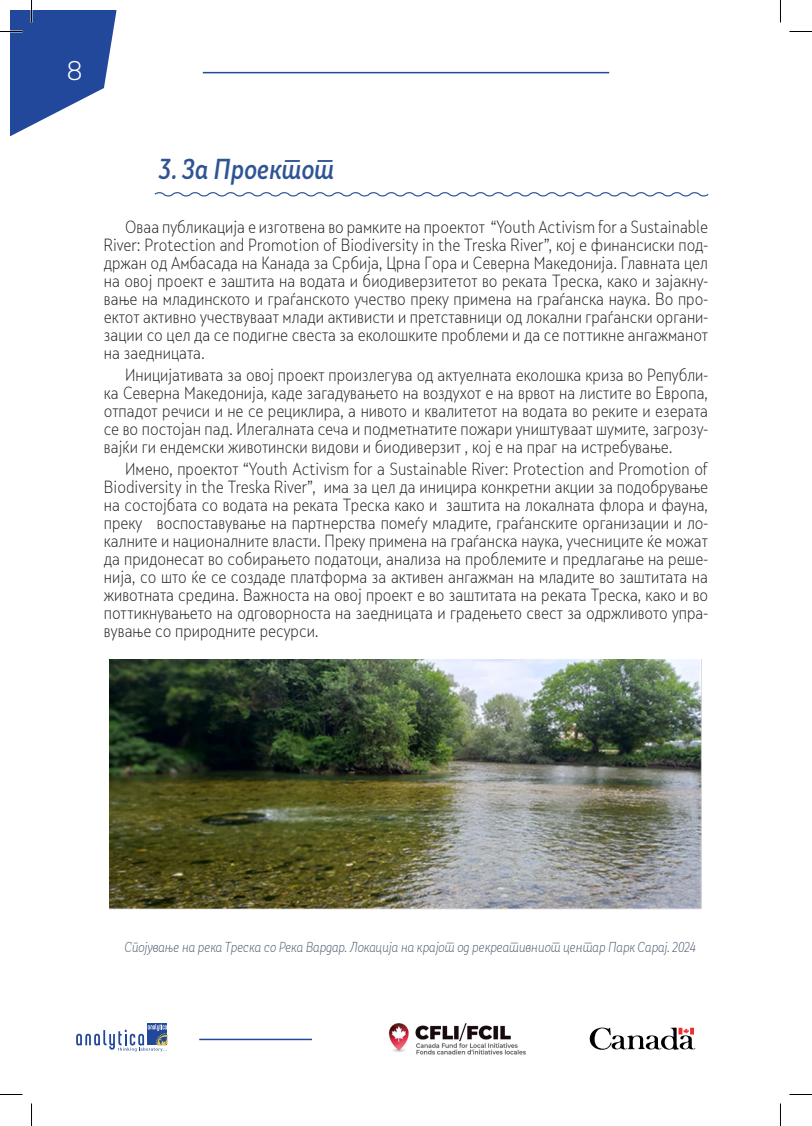
<style>
.page{position:relative;width:812px;height:1126px;background:#fff}
.page>*{position:absolute;margin:0;border:0;box-sizing:border-box;transform-origin:0 0}
.Heading_1{font:italic 500 27px "Skola Sans Cn";color:#2f5496}
.t1{font:27px "Decima Nova Pro Lt";color:#fff}
.t2{font:300 16.5px/18px "Skola Sans Cn";color:#231f20;text-align:justify}
.t3{font:italic 300 13.5px "Skola Sans Cn";color:#44546a}
</style>
<div class="page">
<img style="left:388px;top:1023px;width:138px;height:32px">
<svg style="left:589px;top:1028px;width:106px;height:22px"></svg>
<hr style="left:203px;top:72px;width:406px;height:1px;background:#21489a">
<hr style="left:199px;top:1039px;width:113px;height:1px;background:#21489a">
<div style="left:147px;top:1023px;width:20px;height:22px;background:#21489a"></div>
<svg style="left:76px;top:1024px;width:91px;height:28px"></svg>
<svg style="left:154px;top:192px;width:555px;height:5px"></svg>
<img style="left:109px;top:659px;width:593px;height:251px">
<svg style="left:789px;top:31px;width:22px;height:1px"></svg>
<svg style="left:0;top:1094px;width:22px;height:1px"></svg>
<svg style="left:789px;top:1094px;width:22px;height:1px"></svg>
<svg style="left:0;top:0;width:117px;height:137px"></svg>
<svg style="left:31px;top:1103px;width:1px;height:23px"></svg>
<svg style="left:780px;top:0;width:1px;height:22px"></svg>
<svg style="left:780px;top:1103px;width:1px;height:23px"></svg>
<h1 class="t1" style="left:67px;top:55px;width:17px">8</h1>
<p class="Heading_1" style="left:158px;top:153px;width:177px">3. За Проектот</p>
<p class="t2" style="left:104px;top:217px;width:605px;text-indent:21px">Оваа публикација е изготвена во рамките на проектот “Youth Activism for a Sustainable River: Protection and Promotion of Biodiversity in the Treska River”, кој е финансиски под&shy;држан од Амбасада на Канада за Србија, Црна Гора и Северна Македонија. Главната цел на овој проект е заштита на водата и биодиверзитетот во реката Треска, како и зајакну&shy;вање на младинското и граѓанското учество преку примена на граѓанска наука. Во про&shy;ектот активно учествуваат млади активисти и претставници од локални граѓански органи&shy;зации со цел да се подигне свеста за еколошките проблеми и да се поттикне ангажманот на заедницата.</p>
<p class="t2" style="left:104px;top:366px;width:605px;text-indent:21px">Иницијативата за овој проект произлегува од актуелната еколошка криза во Републи&shy;ка Северна Македонија, каде загадувањето на воздухот е на врвот на листите во Европа, отпадот речиси и не се рециклира, а нивото и квалитетот на водата во реките и езерата се во постојан пад. Илегалната сеча и подметнатите пожари уништуваат шумите, загрозу&shy;вајќи ги ендемски животински видови и биодиверзит , кој е на праг на истребување.</p>
<p class="t2" style="left:104px;top:460px;width:605px;text-indent:21px">Имено, проектот “Youth Activism for a Sustainable River: Protection and Promotion of Biodiversity in the Treska River”, има за цел да иницира конкретни акции за подобрување на состојбата со водата на реката Треска како и заштита на локалната флора и фауна, преку воспоставување на партнерства помеѓу младите, граѓанските организации и ло&shy;калните и националните власти. Преку примена на граѓанска наука, учесниците ќе можат да придонесат во собирањето податоци, анализа на проблемите и предлагање на реше&shy;нија, со што ќе се создаде платформа за активен ангажман на младите во заштитата на животната средина. Важноста на овој проект е во заштитата на реката Треска, како и во поттикнувањето на одговорноста на заедницата и градењето свест за одржливото упра&shy;вување со природните ресурси.</p>
<p class="t3" style="left:124px;top:938px;width:573px">Спојување на река Треска со Река Вардар. Локација на крајот од рекреативниот центар Парк Сарај. 2024</p>
</div>
